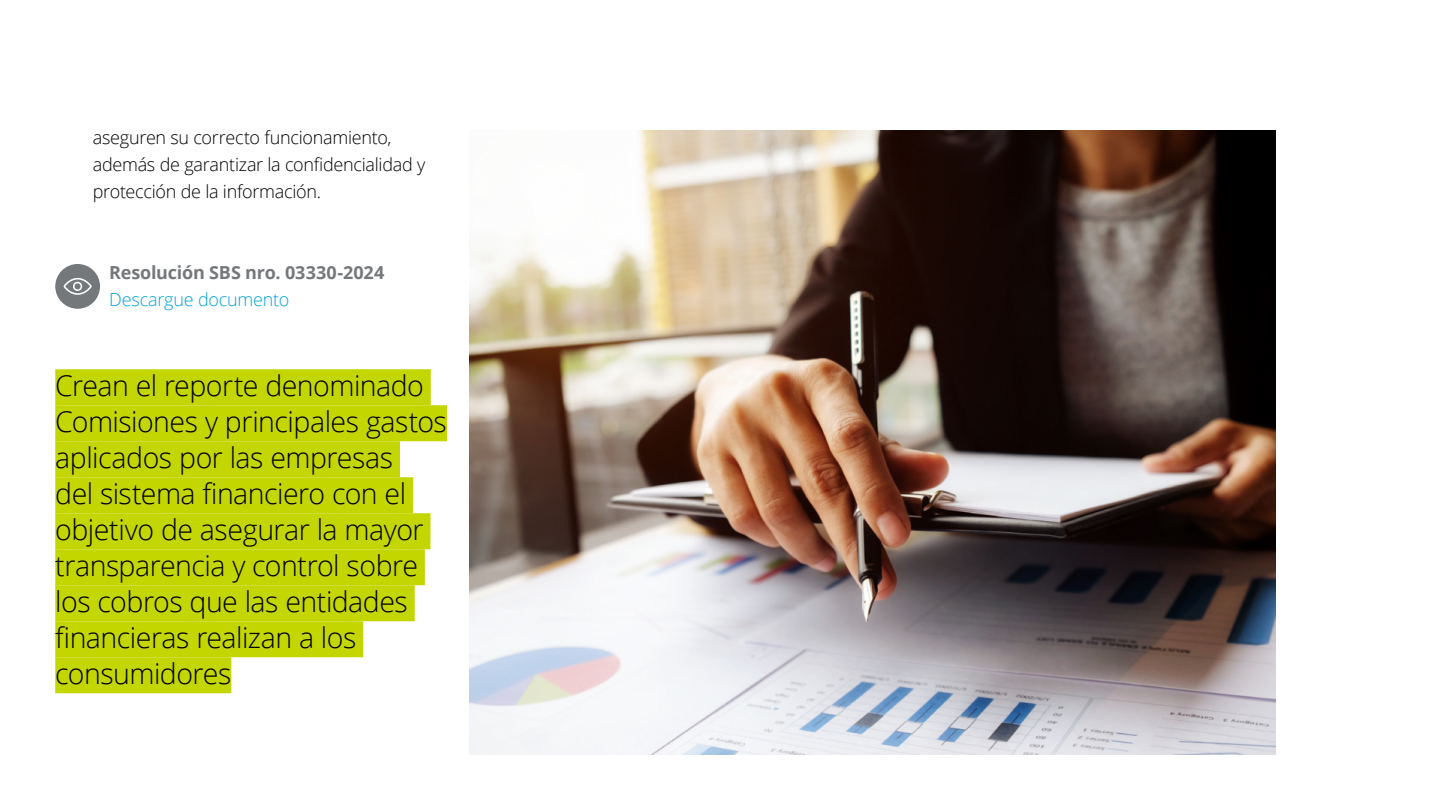
<style>
.page{position:relative;width:1440px;height:810px;background:#fff}
.page>*{position:absolute;margin:0;border:0;box-sizing:border-box;transform-origin:0 0}
.t1{font:300 28.5px/36px "Open Sans";letter-spacing:-.015em;color:#000}
.t2{font:300 18px/27px "Open Sans";letter-spacing:-.015em;color:#000}
.t3{font:700 18px "Open Sans";letter-spacing:-.01em;color:#75787b}
.t4{font:300 18px "Open Sans";letter-spacing:-.015em;color:#00a2e0}
</style>
<div class="page">
<div style="left:55px;top:369px;width:376px;height:36px;background:#c4d600"></div>
<div style="left:55px;top:405px;width:392px;height:36px;background:#c4d600"></div>
<div style="left:55px;top:441px;width:345px;height:36px;background:#c4d600"></div>
<div style="left:55px;top:477px;width:358px;height:36px;background:#c4d600"></div>
<div style="left:55px;top:513px;width:376px;height:36px;background:#c4d600"></div>
<div style="left:55px;top:549px;width:370px;height:36px;background:#c4d600"></div>
<div style="left:55px;top:585px;width:360px;height:36px;background:#c4d600"></div>
<div style="left:55px;top:621px;width:308px;height:36px;background:#c4d600"></div>
<div style="left:55px;top:657px;width:176px;height:36px;background:#c4d600"></div>
<svg style="left:55px;top:264px;width:45px;height:45px"></svg>
<img style="left:470px;top:130px;width:805px;height:625px">
<p class="t2" style="left:93px;top:124px;width:334px">aseguren su correcto funcionamiento, además de garantizar la confidencialidad y protección de la información.</p>
<p class="t3" style="left:109px;top:260px;width:277px">Resolución SBS nro. 03330-2024</p>
<p class="t4" style="left:109px;top:287px;width:182px">Descargue documento</p>
<p class="t1" style="left:55px;top:367px;width:393px">Crean el reporte denominado<br>Comisiones y principales gastos aplicados por las empresas<br>del sistema financiero con el objetivo de asegurar la mayor transparencia y control sobre los cobros que las entidades financieras realizan a los consumidores</p>
</div>
